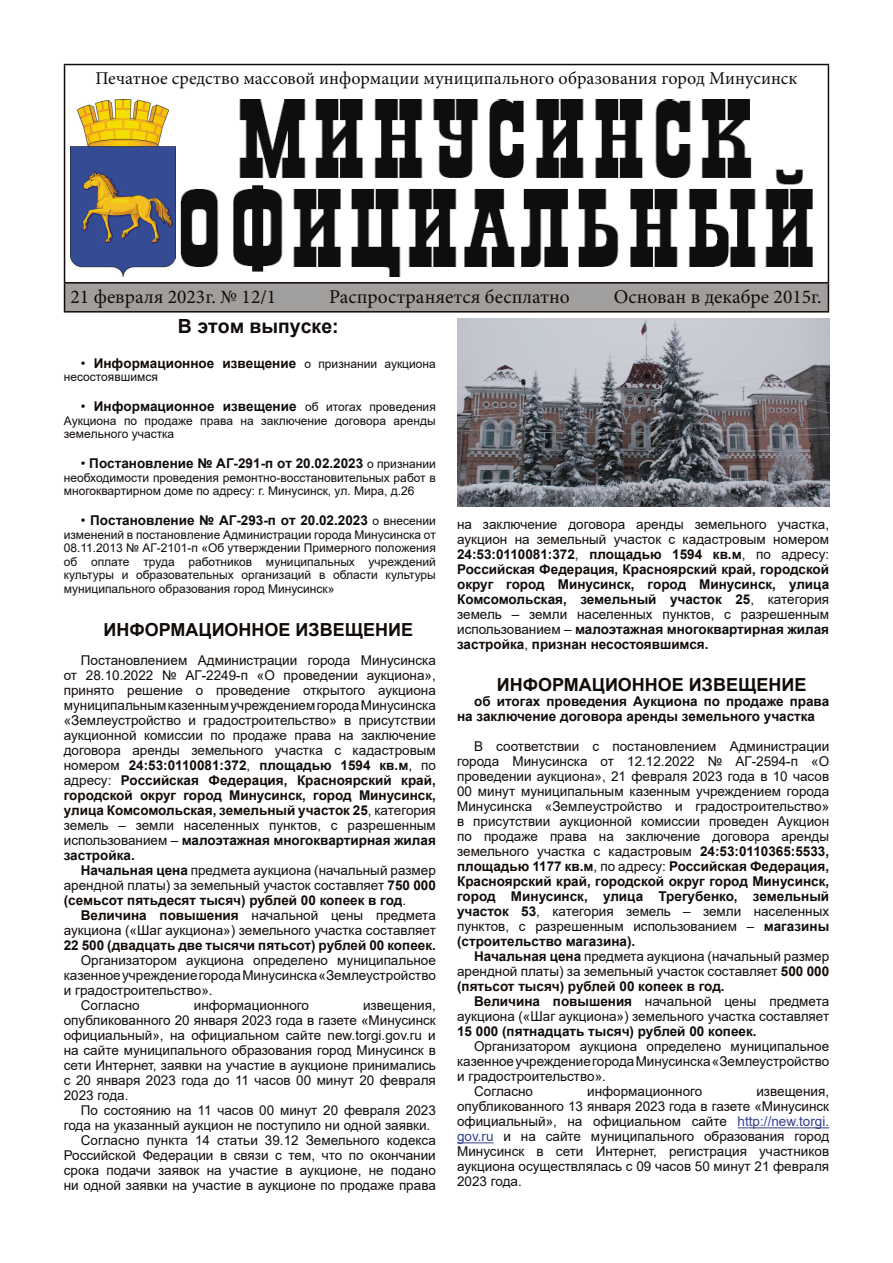
<style>
.page{position:relative;width:893px;height:1263px;background:#fff}
.page>*{position:absolute;margin:0;border:0;box-sizing:border-box;transform-origin:0 0}
.t1{font:19.5px "Minion Pro";color:#110c09}
.t2{font:700 19.5px "Arial";color:#110c09}
.t3{font:18px "Minion Pro";color:#110c09}
.t4{font:700 18px "Arial";color:#110c09}
.t5{font:13.5px/15px "Arial";color:#110c09;text-align:justify}
.t6{font:700 13.5px/15px "Arial";color:#110c09}
.t7{font:12px/13.5px "Arial";color:#110c09}
.s1{font-weight:400}
.s2{font-weight:400;font-size:12px}
.s3{font-weight:700}
.s4{color:#30418d}
</style>
<div class="page">
<div style="left:65px;top:283px;width:763px;height:29px;background:#a09f9e"></div>
<hr style="left:64px;top:64px;width:765px;height:1px;background:#110c09">
<hr style="left:64px;top:65px;width:1px;height:217px;background:#110c09">
<hr style="left:828px;top:65px;width:1px;height:217px;background:#110c09">
<hr style="left:64px;top:282px;width:765px;height:2px;background:#110c09">
<svg style="left:64px;top:284px;width:1px;height:27px"></svg>
<svg style="left:828px;top:284px;width:1px;height:27px"></svg>
<hr style="left:64px;top:311px;width:765px;height:2px;background:#110c09">
<img style="left:457px;top:319px;width:372px;height:188px">
<img style="left:180px;top:100px;width:632px;height:177px">
<img style="left:70px;top:100px;width:105px;height:177px">
<hr style="left:738px;top:1127px;width:91px;height:1px;background:#30418d">
<hr style="left:457px;top:1142px;width:37px;height:1px;background:#30418d">
<h2 class="t3" style="left:95px;top:66px;width:704px">Печатное средство массовой информации муниципального образования город Минусинск</h2>
<h1 class="t1" style="left:71px;top:284px;width:207px">21 февраля 2023г. № 12/1</h1>
<h1 class="t1" style="left:329px;top:284px;width:242px">Распространяется бесплатно</h1>
<h1 class="t1" style="left:614px;top:284px;width:209px">Основан в декабре 2015г.</h1>
<h1 class="t2" style="left:178px;top:313px;width:162px">В этом выпуске:</h1>
<p class="t6" style="left:81px;top:356px;width:357px"><span class="s1">•</span> Информационное извещение <span class="s2">о признании аукциона</span></p>
<p class="t7" style="left:64px;top:370px;width:96px">несостоявшимся</p>
<p class="t6" style="left:81px;top:399px;width:357px"><span class="s1">•</span> Информационное извещение <span class="s2">об итогах проведения</span></p>
<p class="t7" style="left:64px;top:414px;width:374px">Аукциона по продаже права на заключение договора аренды земельного участка</p>
<p class="t6" style="left:81px;top:456px;width:357px"><span class="s1">•</span> Постановление № АГ-291-п от 20.02.2023 <span class="s2">о признании</span></p>
<p class="t7" style="left:64px;top:471px;width:374px">необходимости проведения ремонтно-восстановительных работ в многоквартирном доме по адресу: г. Минусинск, ул. Мира, д.26</p>
<p class="t6" style="left:81px;top:513px;width:357px"><span class="s1">•</span> Постановление № АГ-293-п от 20.02.2023 <span class="s2">о внесении</span></p>
<p class="t7" style="left:64px;top:528px;width:374px;text-align:justify">изменений в постановление Администрации города Минусинска от 08.11.2013 № АГ-2101-п «Об утверждении Примерного положения об оплате труда работников муниципальных учреждений культуры и образовательных организаций в области культуры муниципального образования город Минусинск»</p>
<h2 class="t4" style="left:103px;top:617px;width:311px">ИНФОРМАЦИОННОЕ ИЗВЕЩЕНИЕ</h2>
<p class="t5" style="left:64px;top:652px;width:374px;text-indent:17px">Постановлением Администрации города Минусинска от 28.10.2022 № АГ-2249-п «О проведении аукциона», принято решение о проведение открытого аукциона муниципальным казенным учреждением города Минусинска «Землеустройство и градостроительство» в присутствии аукционной комиссии по продаже права на заключение договора аренды земельного участка с кадастровым номером <span class="s3">24:53:0110081:372</span>, <span class="s3">площадью 1594 кв.м</span>, по адресу: <span class="s3">Российская Федерация, Красноярский край, городской округ город Минусинск, город Минусинск, улица Комсомольская, земельный участок 25</span>, категория земель – земли населенных пунктов, с разрешенным использованием – <span class="s3">малоэтажная многоквартирная жилая застройка.</span></p>
<p class="t5" style="left:64px;top:862px;width:374px;text-indent:17px"><span class="s3">На чальная цена</span> предмета аукциона (начальный размер арендной платы) за земельный участок составляет <span class="s3">750 000 (семьсот пятьдесят тысяч) рублей 00 копеек в год</span>.</p>
<p class="t5" style="left:64px;top:907px;width:374px;text-align:right"><span class="s3">Величина повышения</span> начальной цены предмета аукциона («Шаг аукциона») земельного участка составляет</p>
<p class="t6" style="left:64px;top:937px;width:374px">22 500 (двадцать две тысячи пятьсот) рублей 00 копеек.</p>
<p class="t5" style="left:81px;top:952px;width:357px">Организатором аукциона определено муниципальное</p>
<p class="t5" style="left:64px;top:967px;width:374px">казенное учреждение города Минусинска «Землеустройство</p>
<p class="t5" style="left:64px;top:982px;width:150px">и градостроительство».</p>
<p class="t5" style="left:81px;top:997px;width:60px">Со гласно</p>
<p class="t5" style="left:194px;top:997px;width:117px">информационного</p>
<p class="t6" style="left:457px;top:516px;width:374px;text-align:justify"><span class="s1">на заключение договора аренды земельного участка, аукцион на земельный участок с кадастровым номером </span>24:53:0110081:372<span class="s1">,</span> площадью 1594 кв.м<span class="s1">, по адресу:<br></span>Российская Федерация, Красноярский край, городской округ город Минусинск, город Минусинск, улица Комсомольская, земельный участок 25<span class="s1">, категория земель – земли населенных пунктов, с разрешенным использованием –</span> малоэтажная многоквартирная жилая застройка<span class="s1">,</span> признан несостоявшимся.</p>
<h2 class="t4" style="left:497px;top:672px;width:311px">ИНФОРМАЦИОННОЕ ИЗВЕЩЕНИЕ</h2>
<p class="t6" style="left:457px;top:694px;width:374px;text-indent:17px">об итогах проведения Аукциона по продаже права на заключение договора аренды земельного участка</p>
<p class="t5" style="left:457px;top:739px;width:374px;text-indent:17px">В соответствии с постановлением Администрации города Минусинска от 12.12.2022 № АГ-2594-п «О проведении аукциона», 21 февраля 2023 года в 10 часов 00 минут муниципальным казенным учреждением города Минусинска «Землеустройство и градостроительство» в присутствии аукционной комиссии проведен Аукцион по продаже права на заключение договора аренды земельного участка с кадастровым <span class="s3">24:53:0110365:5533, площадью 1177 кв.м</span>, по адресу: <span class="s3">Российская Федерация, Красноярский край, городской округ город Минусинск, город Минусинск, улица Трегубенко, земельный участок 53</span>, категория земель – земли населенных пунктов, с разрешенным использованием – <span class="s3">магазины (строительство магазина).</span></p>
<p class="t5" style="left:457px;top:949px;width:374px;text-indent:17px"><span class="s3">Начальная цена</span> предмета аукциона (начальный размер арендной платы) за земельный участок составляет <span class="s3">500 000 (пятьсот тысяч) рублей 00 копеек в год.</span></p>
<p class="t5" style="left:457px;top:994px;width:374px;text-align:right"><span class="s3">Величина повышения</span> начальной цены предмета аукциона («Шаг аукциона») земельного участка составляет</p>
<p class="t6" style="left:457px;top:1024px;width:301px">15 000 (пятнадцать тысяч) рублей 00 копеек.</p>
<p class="t5" style="left:474px;top:1039px;width:357px">Организатором аукциона определено муниципальное</p>
<p class="t5" style="left:457px;top:1054px;width:374px">казенное учреждение города Минусинска «Землеустройство</p>
<p class="t5" style="left:457px;top:1069px;width:150px">и градостроительство».</p>
<p class="t5" style="left:474px;top:1084px;width:60px">Согласно</p>
<p class="t5" style="left:587px;top:1084px;width:117px">информационного</p>
<p class="t5" style="left:64px;top:997px;width:374px;text-indent:299px">извещения, опубликованного 20 января 2023 года в газете «Минусинск официальный», на официальном сайте new.torgi.gov.ru и на сайте муниципального образования город Минусинск в сети Интернет, заявки на участие в аукционе принимались с 20 января 2023 года до 11 часов 00 минут 20 февраля 2023 года.</p>
<p class="t5" style="left:81px;top:1102px;width:357px">По состоянию на 11 часов 00 минут 20 февраля 2023</p>
<p class="t5" style="left:64px;top:1117px;width:368px">года на указанный аукцион не поступило ни одной заявки.</p>
<p class="t5" style="left:81px;top:1132px;width:357px">Со гласно пункта 14 статьи 39.12 Земельного кодекса</p>
<p class="t5" style="left:64px;top:1147px;width:374px">Российской Федерации в связи с тем, что по окончании</p>
<p class="t5" style="left:64px;top:1162px;width:374px">срока подачи заявок на участие в аукционе, не подано</p>
<p class="t5" style="left:64px;top:1177px;width:374px">ни одной заявки на участие в аукционе по продаже права</p>
<p class="t5" style="left:457px;top:1084px;width:374px;text-indent:299px">извещения, опубликованного 13 января 2023 года в газете «Минусинск официальный», на официальном сайте <span class="s4">http://new.torgi. gov.ru</span> и на сайте муниципального образования город Минусинск в сети Интернет, регистрация участников аукциона осуществлялась с 09 часов 50 минут 21 февраля 2023 года.</p>
</div>
